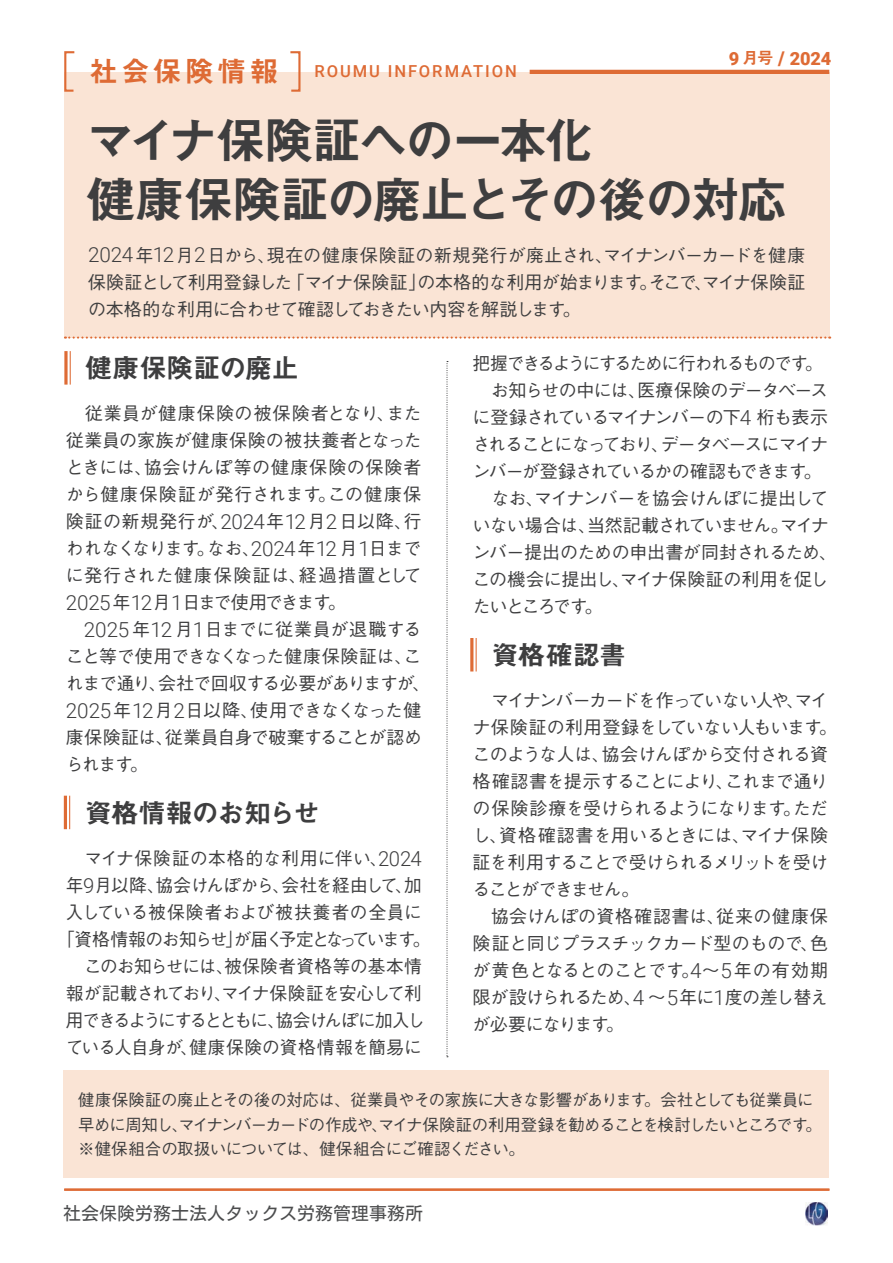
<style>
.page{position:relative;width:893px;height:1263px;background:#fff}
.page>*{position:absolute;margin:0;border:0;box-sizing:border-box;transform-origin:0 0}
.t1{font:49.5px/58.5px "Midashi Go Pr 6 N MB31 90 msp RKSJ H";letter-spacing:-.055em;color:#3e3e3f}
.t2{font:27px "Midashi Go Pr 6 N MB31 90 msp RKSJ H";letter-spacing:-.02em;color:#3e3e3f}
.t3{font:900 18.15px "Roboto";color:#de6b35}
.t4{font:18px/27px "Gothic BBB Pr 6 N Medium 90 msp RKSJ H";letter-spacing:-.045em;color:#3e3e3f}
.t5{font:18px "Gothic BBB Pr 6 N Medium 90 msp RKSJ H";color:#3e3e3f}
.t6{font:18px "Gothic BBB Pr 6 N Medium 90 msp RKSJ H";letter-spacing:-.1em;color:#3e3e3f}
.t7{font:18px "Gothic BBB Pr 6 N Medium 90 msp RKSJ H";letter-spacing:-.12em;color:#3e3e3f}
.t8{font:18px "Gothic BBB Pr 6 N Medium 90 msp RKSJ H";letter-spacing:.025em;color:#3e3e3f}
.t9{font:18px "Gothic BBB Pr 6 N Medium 90 msp RKSJ H";letter-spacing:.035em;color:#3e3e3f}
.t10{font:18px "Motoya L Cedar W3 90 ms RKSJ H";color:#4c4d4e}
.t11{font:16.5px/24.5px "Gothic BBB Pr 6 N Medium 90 msp RKSJ H";letter-spacing:-.045em;color:#3e3e3f}
.t12{font:500 16.5px "Roboto";letter-spacing:.12em;color:#de6b35}
.s1{font-family:"Midashi Go Pr 6 N MB31 90 msp RKSJ H";font-weight:400;font-size:16.5px}
.s2{font-size:18.9px}
.s3{font-family:"Midashi Go Pr 6 N MB31 90 msp RKSJ H";font-weight:400;font-size:28.8px}
.s4{font-family:"Roboto";font-weight:300;font-size:20.7px}
</style>
<div class="page">
<img style="left:805px;top:1202px;width:22px;height:23px">
<div style="left:63px;top:1071px;width:765px;height:107px;background:#fae4d5"></div>
<div style="left:64px;top:72px;width:765px;height:266px;background:#fae4d5"></div>
<svg style="left:65px;top:337px;width:765px;height:2px"></svg>
<hr style="left:530px;top:70px;width:299px;height:4px;background:#de6b35">
<svg style="left:64px;top:51px;width:11px;height:41px"></svg>
<svg style="left:290px;top:51px;width:11px;height:41px"></svg>
<hr style="left:64px;top:1189px;width:765px;height:2px;background:#de6b35">
<hr style="left:70px;top:351px;width:1px;height:34px;background:#de6b35">
<svg style="left:64px;top:351px;width:4px;height:34px"></svg>
<hr style="left:476px;top:638px;width:1px;height:34px;background:#de6b35">
<hr style="left:470px;top:638px;width:3px;height:34px;background:#de6b35">
<hr style="left:69px;top:796px;width:1px;height:33px;background:#de6b35">
<hr style="left:64px;top:796px;width:3px;height:33px;background:#de6b35">
<svg style="left:446px;top:361px;width:2px;height:696px"></svg>
<p class="t3" style="left:729px;top:48px;width:104px">9 <span class="s1">月号</span> <span class="s2">/</span> 2024</p>
<p class="t12" style="left:89px;top:62px;width:429px"><span class="s3">社会保険情報　</span>ROUMU INFORMATION</p>
<h1 class="t1" style="left:86px;top:118px;width:702px">マイナ保険証への一本化<br>健康保険証の廃止とその後の対応</h1>
<p class="t4" style="left:88px;top:244px;width:719px;text-align:justify"><span class="s4">2024</span>年<span class="s4">12</span>月<span class="s4">2</span>日から、現在の健康保険証の新規発行が廃止され、マイナンバーカードを健康保険証として利用登録した「マイナ保険証」の本格的な利用が始まります。そこで、マイナ保険証の本格的な利用に合わせて確認しておきたい内容を解説します。</p>
<h2 class="t2" style="left:85px;top:358px;width:215px">健康保険証の廃止</h2>
<p class="t4" style="left:66px;top:403px;width:357px;text-align:justify">　従業員が健康保険の被保険者となり、また従業員の家族が健康保険の被扶養者となったときには、協会けんぽ等の健康保険の保険者から健康保険証が発行されます。この健康保険証の新規発行が、<span class="s4">2024</span>年<span class="s4">12</span>月<span class="s4">2</span>日以降、行われなくなります。なお、<span class="s4">2024</span>年<span class="s4">12</span> 月<span class="s4">1</span>日までに発行された健康保険証は、経過措置として<span class="s4">2025</span>年<span class="s4">12</span>月<span class="s4">1</span>日まで使用できます。</p>
<p class="t4" style="left:66px;top:618px;width:366px;text-indent:18px"><span class="s4">2025</span> 年<span class="s4">12</span> 月<span class="s4">1</span>日までに従業員が退職すること等で使用できなくなった健康保険証は、これまで通り、会社で回収する必要がありますが、<br><span class="s4">2025</span>年<span class="s4">12</span>月<span class="s4">2</span>日以降、使用できなくなった健康保険証は、従業員自身で破棄することが認められます。</p>
<h2 class="t2" style="left:85px;top:803px;width:236px">資格情報のお知らせ</h2>
<p class="t8" style="left:66px;top:852px;width:357px">　マイナ保険証の本格的な利用に伴い、<span class="s4">2024</span></p>
<p class="t4" style="left:66px;top:874px;width:357px">年<span class="s4">9</span>月以降、協会けんぽから、会社を経由して、加</p>
<p class="t9" style="left:66px;top:906px;width:357px">入している被保険者および被扶養者の全員に</p>
<p class="t6" style="left:57px;top:933px;width:375px">「資格情報のお知らせ」が届く予定となっています。</p>
<p class="t5" style="left:84px;top:960px;width:339px">このお知らせには、被保険者資格等の基本情</p>
<p class="t4" style="left:66px;top:982px;width:357px">報が記載されており、マイナ保険証を安心して利</p>
<p class="t7" style="left:66px;top:1014px;width:360px">用できるようにするとともに、協会けんぽに加入し</p>
<p class="t5" style="left:66px;top:1041px;width:357px">ている人自身が、健康保険の資格情報を簡易に</p>
<p class="t4" style="left:473px;top:353px;width:366px">把握できるようにするために行われるものです。　お知らせの中には、医療保険のデータベースに登録されているマイナンバーの下<span class="s4">4</span> 桁も表示されることになっており、データベースにマイナンバーが登録されているかの確認もできます。　なお、マイナンバーを協会けんぽに提出していない場合は、当然記載されていません。マイナンバー提出のための申出書が同封されるため、この機会に提出し、マイナ保険証の利用を促したいところです。</p>
<h2 class="t2" style="left:492px;top:645px;width:136px">資格確認書</h2>
<p class="t4" style="left:473px;top:689px;width:366px">　マイナンバーカードを作っていない人や、マイナ保険証の利用登録をしていない人もいます。このような人は、協会けんぽから交付される資格確認書を提示することにより、これまで通りの保険診療を受けられるようになります。ただし、資格確認書を用いるときには、マイナ保険証を利用することで受けられるメリットを受けることができません。<br>　協会けんぽの資格確認書は、従来の健康保険証と同じプラスチックカード型のもので、色が黄色となるとのことです。<span class="s4">4</span>～<span class="s4">5</span>年の有効期限が設けられるため、<span class="s4">4</span> ～<span class="s4">5</span>年に<span class="s4">1</span>度の差し替えが必要になります。</p>
<p class="t11" style="left:78px;top:1090px;width:745px">健康保険証の廃止とその後の対応は、従業員やその家族に大きな影響があります。会社としても従業員に早めに周知し、マイナンバーカードの作成や、マイナ保険証の利用登録を勧めることを検討したいところです。※健保組合の取扱いについては、健保組合にご確認ください。</p>
<p class="t10" style="left:63px;top:1204px;width:361px">社会保険労務士法人タックス労務管理事務所</p>
</div>
